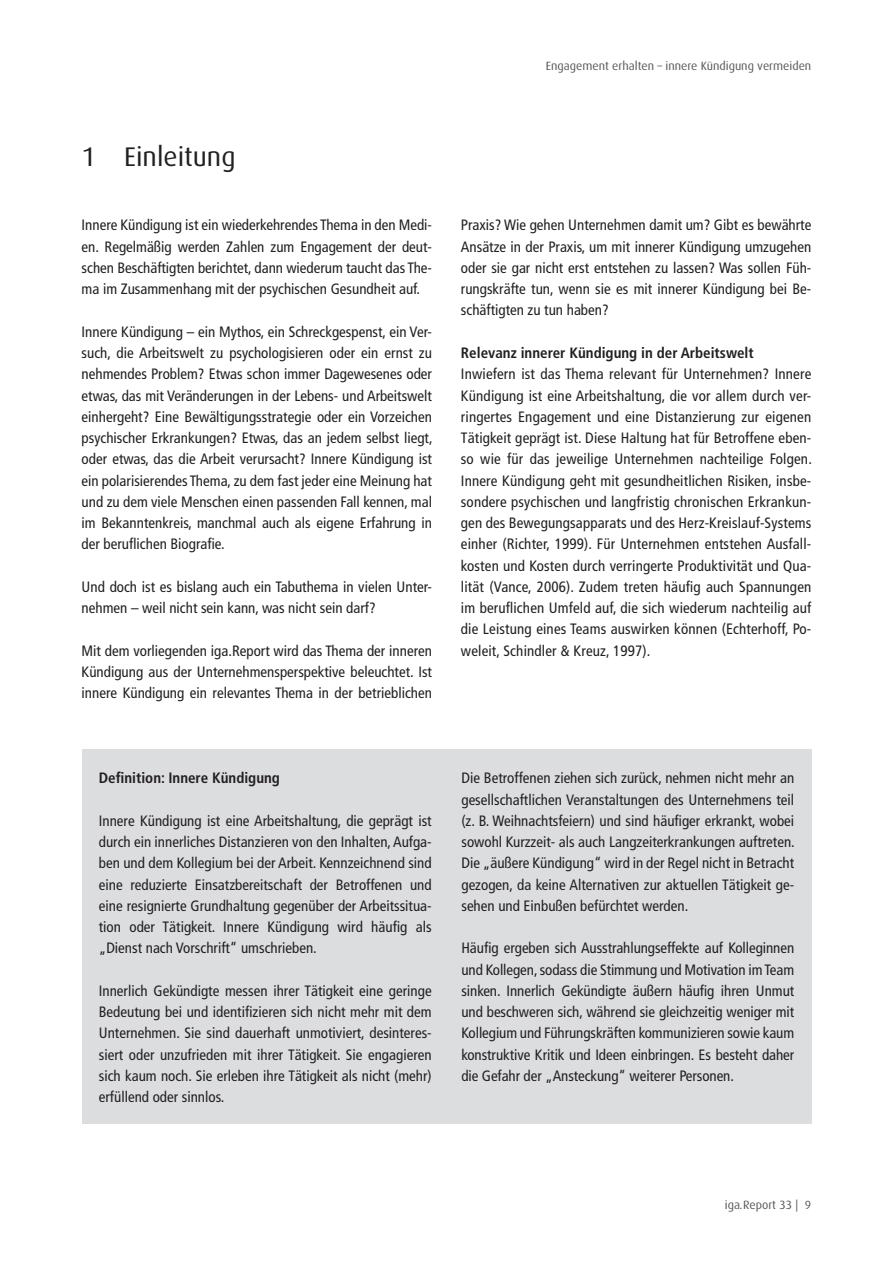
<style>
.page{position:relative;width:893px;height:1263px;background:#fff}
.page>*{position:absolute;margin:0;border:0;box-sizing:border-box;transform-origin:0 0}
.t1{font:27px "Dax";color:#231f20}
.t2{font:condensed 15px/21.3px "Frutiger";color:#231f20;text-align:justify}
.t3{font:700 condensed 15px "Frutiger";color:#231f20}
.t4{font:12px "Dax";color:#57585a}
</style>
<div class="page">
<div style="left:82px;top:749px;width:729px;height:374px;background:#dcdddf"></div>
<h1 class="t1" style="left:82px;top:142px;width:155px">1 Einleitung</h1>
<p class="t2" style="left:82px;top:215px;width:352px">Innere Kündigung ist ein wiederkehrendes Thema in den Medi&shy;en. Regelmäßig werden Zahlen zum Engagement der deut&shy;schen Beschäftigten berichtet, dann wiederum taucht das The&shy;ma im Zusammenhang mit der psychischen Gesundheit auf.</p>
<p class="t2" style="left:82px;top:321px;width:352px">Innere Kündigung – ein Mythos, ein Schreckgespenst, ein Ver&shy;such, die Arbeitswelt zu psychologisieren oder ein ernst zu nehmendes Problem? Etwas schon immer Dagewesenes oder etwas, das mit Veränderungen in der Lebens- und Arbeitswelt einhergeht? Eine Bewältigungsstrategie oder ein Vorzeichen psychischer Erkrankungen? Etwas, das an jedem selbst liegt, oder etwas, das die Arbeit verursacht? Innere Kündigung ist ein polarisierendes Thema, zu dem fast jeder eine Meinung hat und zu dem viele Menschen einen passenden Fall kennen, mal im Bekanntenkreis, manchmal auch als eigene Erfahrung in der beruflichen Biografie.</p>
<p class="t2" style="left:82px;top:576px;width:352px">Und doch ist es bislang auch ein Tabuthema in vielen Unter&shy;nehmen – weil nicht sein kann, was nicht sein darf?</p>
<p class="t2" style="left:82px;top:640px;width:352px">Mit dem vorliegenden iga.Report wird das Thema der inneren Kündigung aus der Unternehmensperspektive beleuchtet. Ist innere Kündigung ein relevantes Thema in der betrieblichen</p>
<p class="t3" style="left:99px;top:769px;width:183px">Definition: Innere Kündigung</p>
<p class="t2" style="left:99px;top:810px;width:334px">Innere Kündigung ist eine Arbeitshaltung, die geprägt ist durch ein innerliches Distanzieren von den Inhalten, Aufga&shy;ben und dem Kollegium bei der Arbeit. Kennzeichnend sind eine reduzierte Einsatzbereitschaft der Betroffenen und eine resignierte Grundhaltung gegenüber der Arbeitssitua&shy;tion oder Tätigkeit. Innere Kündigung wird häufig als „Dienst nach Vorschrift“ umschrieben.</p>
<p class="t2" style="left:99px;top:980px;width:334px">Innerlich Gekündigte messen ihrer Tätigkeit eine geringe Bedeutung bei und identifizieren sich nicht mehr mit dem Unternehmen. Sie sind dauerhaft unmotiviert, desinteres&shy;siert oder unzufrieden mit ihrer Tätigkeit. Sie engagieren sich kaum noch. Sie erleben ihre Tätigkeit als nicht (mehr) erfüllend oder sinnlos.</p>
<p class="t4" style="left:546px;top:59px;width:267px">Engagement erhalten – innere Kündigung vermeiden</p>
<p class="t2" style="left:461px;top:215px;width:352px">Praxis? Wie gehen Unternehmen damit um? Gibt es bewährte Ansätze in der Praxis, um mit innerer Kündigung umzugehen oder sie gar nicht erst entstehen zu lassen? Was sollen Füh&shy;rungskräfte tun, wenn sie es mit innerer Kündigung bei Be&shy;schäftigten zu tun haben?</p>
<p class="t3" style="left:461px;top:344px;width:294px">Relevanz innerer Kündigung in der Arbeitswelt</p>
<p class="t2" style="left:461px;top:363px;width:352px">Inwiefern ist das Thema relevant für Unternehmen? Innere Kündigung ist eine Arbeitshaltung, die vor allem durch ver&shy;ringertes Engagement und eine Distanzierung zur eigenen Tätigkeit geprägt ist. Diese Haltung hat für Betroffene eben&shy;so wie für das jeweilige Unternehmen nachteilige Folgen.<br>Innere Kündigung geht mit gesundheitlichen Risiken, insbe&shy;sondere psychischen und langfristig chronischen Erkrankun&shy;gen des Bewegungsapparats und des Herz-Kreislauf-Systems einher (Richter, 1999). Für Unternehmen entstehen Ausfall&shy;kosten und Kosten durch verringerte Produktivität und Qua&shy;lität (Vance, 2006). Zudem treten häufig auch Spannungen im beruflichen Umfeld auf, die sich wiederum nachteilig auf die Leistung eines Teams auswirken können (Echterhoff, Po&shy;weleit, Schindler &amp; Kreuz, 1997).</p>
<p class="t2" style="left:461px;top:767px;width:335px">Die Betroffenen ziehen sich zurück, nehmen nicht mehr an gesellschaftlichen Veranstaltungen des Unternehmens teil (z. B. Weihnachtsfeiern) und sind häufiger erkrankt, wobei sowohl Kurzzeit- als auch Langzeiterkrankungen auftreten.<br>Die „äußere Kündigung“ wird in der Regel nicht in Betracht gezogen, da keine Alternativen zur aktuellen Tätigkeit ge&shy;sehen und Einbußen befürchtet werden.</p>
<p class="t2" style="left:461px;top:937px;width:334px">Häufig ergeben sich Ausstrahlungseffekte auf Kolleginnen und Kollegen, sodass die Stimmung und Motivation im Team sinken. Innerlich Gekündigte äußern häufig ihren Unmut und beschweren sich, während sie gleichzeitig weniger mit Kollegium und Führungskräften kommunizieren sowie kaum konstruktive Kritik und Ideen einbringen. Es besteht daher die Gefahr der „Ansteckung“ weiterer Personen.</p>
<p class="t4" style="left:725px;top:1198px;width:88px">iga.Report 33 | 9</p>
</div>
